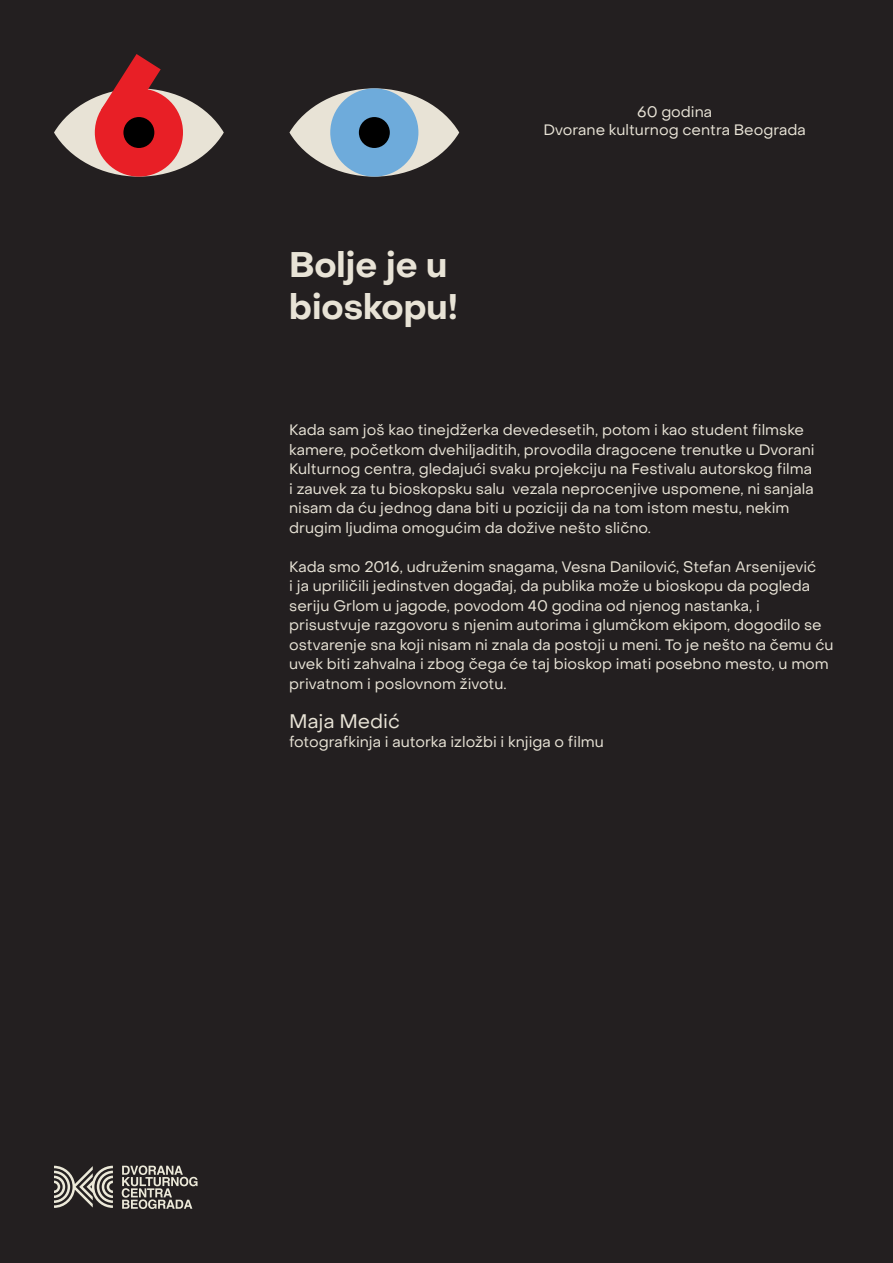
<style>
.page{position:relative;width:893px;height:1263px;background:#231f20}
.page>*{position:absolute;margin:0;border:0;box-sizing:border-box;transform-origin:0 0}
.t1{font:700 35.1px/42px "Object Sans";color:#e8e3d6}
.t2{font:19.5px "Object Sans";color:#e8e3d6}
.t3{font:15px/19.5px "Object Sans";color:#e8e3d6}
</style>
<div class="page">
<svg style="left:54px;top:88px;width:170px;height:89px;fill:#e8e3d6"></svg>
<svg style="left:101px;top:54px;width:60px;height:55px"></svg>
<div style="left:95px;top:88px;width:88px;height:89px;background:#e81f26;border-radius:50%"></div>
<div style="left:123px;top:117px;width:31px;height:31px;background:#000;border-radius:50%"></div>
<svg style="left:289px;top:88px;width:170px;height:89px;fill:#e8e3d6"></svg>
<div style="left:330px;top:88px;width:88px;height:89px;background:#6eabdb;border-radius:50%"></div>
<div style="left:359px;top:117px;width:31px;height:31px;background:#000;border-radius:50%"></div>
<svg style="left:122px;top:1165px;width:76px;height:44px"></svg>
<svg style="left:54px;top:1166px;width:59px;height:42px"></svg>
<h1 class="t1" style="left:289px;top:244px;width:170px">Bolje je u bioskopu!</h1>
<p class="t3" style="left:543px;top:103px;width:264px;line-height:18px;text-align:center">60 godina<br>Dvorane kulturnog centra Beograda</p>
<p class="t3" style="left:289px;top:420px;width:527px">Kada sam još kao tinejdžerka devedesetih, potom i kao student filmske kamere, početkom dvehiljaditih, provodila dragocene trenutke u Dvorani Kulturnog centra, gledajući svaku projekciju na Festivalu autorskog filma i zauvek za tu bioskopsku salu vezala neprocenjive uspomene, ni sanjala nisam da ću jednog dana biti u poziciji da na tom istom mestu, nekim drugim ljudima omogućim da dožive nešto slično.</p>
<p class="t3" style="left:289px;top:557px;width:546px">Kada smo 2016, udruženim snagama, Vesna Danilović, Stefan Arsenijević<br>i ja upriličili jedinstven događaj, da publika može u bioskopu da pogleda seriju Grlom u jagode, povodom 40 godina od njenog nastanka, i prisustvuje razgovoru s njenim autorima i glumčkom ekipom, dogodilo se ostvarenje sna koji nisam ni znala da postoji u meni. To je nešto na čemu ću uvek biti zahvalna i zbog čega će taj bioskop imati posebno mesto, u mom privatnom i poslovnom životu.</p>
<p class="t2" style="left:289px;top:709px;width:112px">Maja Medić</p>
<p class="t3" style="left:289px;top:732px;width:316px">fotografkinja i autorka izložbi i knjiga o filmu</p>
</div>
